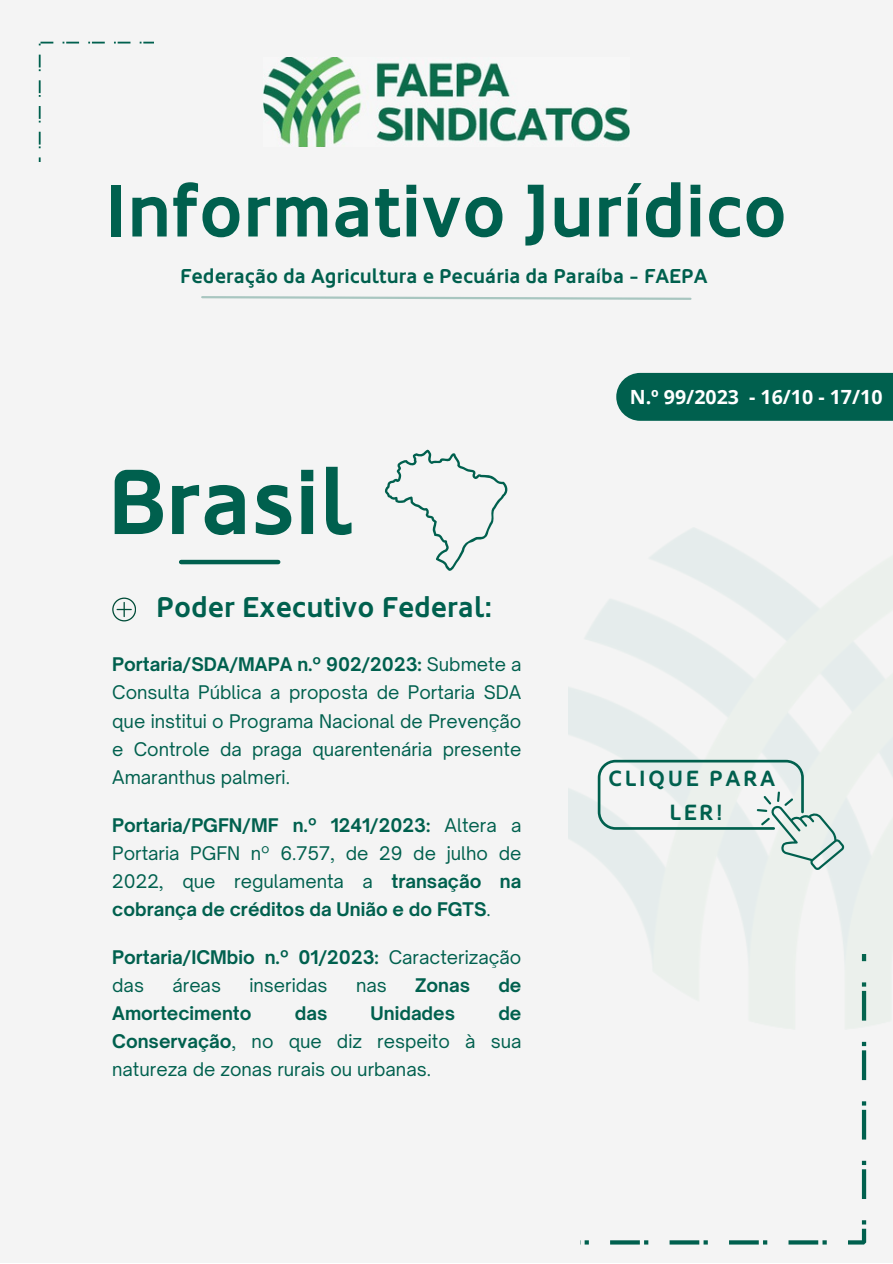
<style>
.page{position:relative;width:893px;height:1264px;background:#fff}
.page>*{position:absolute;margin:0;border:0;box-sizing:border-box;transform-origin:0 0}
.t1{font:700 91.65px "Oblik";color:#00604e}
.t2{font:700 73.95px "Oblik";color:#00604e}
.t3{font:700 28.5px "Oblik";color:#00604e}
.t4{font:700 21.9px "Oblik";letter-spacing:.115em;color:#00604e}
.t5{font:700 19.95px "Oblik";color:#00604e}
.t6{font:700 19.5px "Open Sans";color:#fff}
.t7{font:18px/28px "Open Sauce One";color:#00604e;text-align:justify}
.t8{font:700 18px/28px "Open Sauce One";color:#00604e;text-align:justify}
.s1{font-weight:700}
.s2{font-weight:400}
</style>
<div class="page">
<div style="left:0;top:0;width:892px;height:1262px;background:#f4f4f4"></div>
<hr style="left:181px;top:560px;width:97px;height:4px;background:#00604e">
<svg style="left:385px;top:449px;width:123px;height:122px"></svg>
<svg style="left:112px;top:597px;width:24px;height:24px"></svg>
<svg style="left:201px;top:296px;width:491px;height:4px"></svg>
<svg style="left:39px;top:42px;width:114px;height:120px"></svg>
<img style="left:264px;top:57px;width:365px;height:89px">
<svg style="left:584px;top:1041px;width:282px;height:203px"></svg>
<img style="left:569px;top:528px;width:323px;height:493px">
<svg style="left:597px;top:759px;width:247px;height:111px"></svg>
<div style="left:616px;top:373px;width:276px;height:48px;background:#00604e"></div>
<p class="t2" style="left:105px;top:169px;width:683px">Informativo Jurídico</p>
<p class="t5" style="left:180px;top:264px;width:529px">Federação da Agricultura e Pecuária da Paraíba - FAEPA</p>
<p class="t1" style="left:107px;top:450px;width:247px">Brasil</p>
<p class="t3" style="left:156px;top:591px;width:337px">Poder Executivo Federal:</p>
<p class="t7" style="left:112px;top:650px;width:410px"><span class="s1">Portaria/SDA/MAPA n.º 902/2023:</span> Submete a Consulta Pública a proposta de Portaria SDA que institui o Programa Nacional de Prevenção e Controle da praga quarentenária presente Amaranthus palmeri.</p>
<p class="t8" style="left:112px;top:810px;width:410px">Portaria/PGFN/MF n.º 1241/2023: <span class="s2">Altera a Portaria PGFN nº 6.757, de 29 de julho de 2022, que regulamenta a</span> transação na cobrança de créditos da União e do FGTS<span class="s2">.</span></p>
<p class="t8" style="left:112px;top:943px;width:410px">Portaria/ICMbio n.º 01/2023: <span class="s2">Caracterização das</span></p>
<p class="t7" style="left:172px;top:971px;width:50px">áreas</p>
<p class="t7" style="left:249px;top:971px;width:80px">inseridas</p>
<p class="t7" style="left:356px;top:971px;width:32px">nas</p>
<p class="t8" style="left:415px;top:971px;width:56px">Zonas</p>
<p class="t8" style="left:498px;top:971px;width:25px">de</p>
<p class="t8" style="left:112px;top:999px;width:141px">Amortecimento</p>
<p class="t8" style="left:295px;top:999px;width:34px">das</p>
<p class="t8" style="left:370px;top:999px;width:86px">Unidades</p>
<p class="t7" style="left:112px;top:999px;width:410px;text-indent:386px"><span class="s1">de Conservação</span>, no que diz respeito à sua natureza de zonas rurais ou urbanas.</p>
<p class="t6" style="left:629px;top:383px;width:254px">N.º 99/2023 - 16/10 - 17/10</p>
<p class="t4" style="left:608px;top:766px;width:169px">CLIQUE PARA</p>
<p class="t4" style="left:669px;top:800px;width:54px">LER!</p>
</div>
